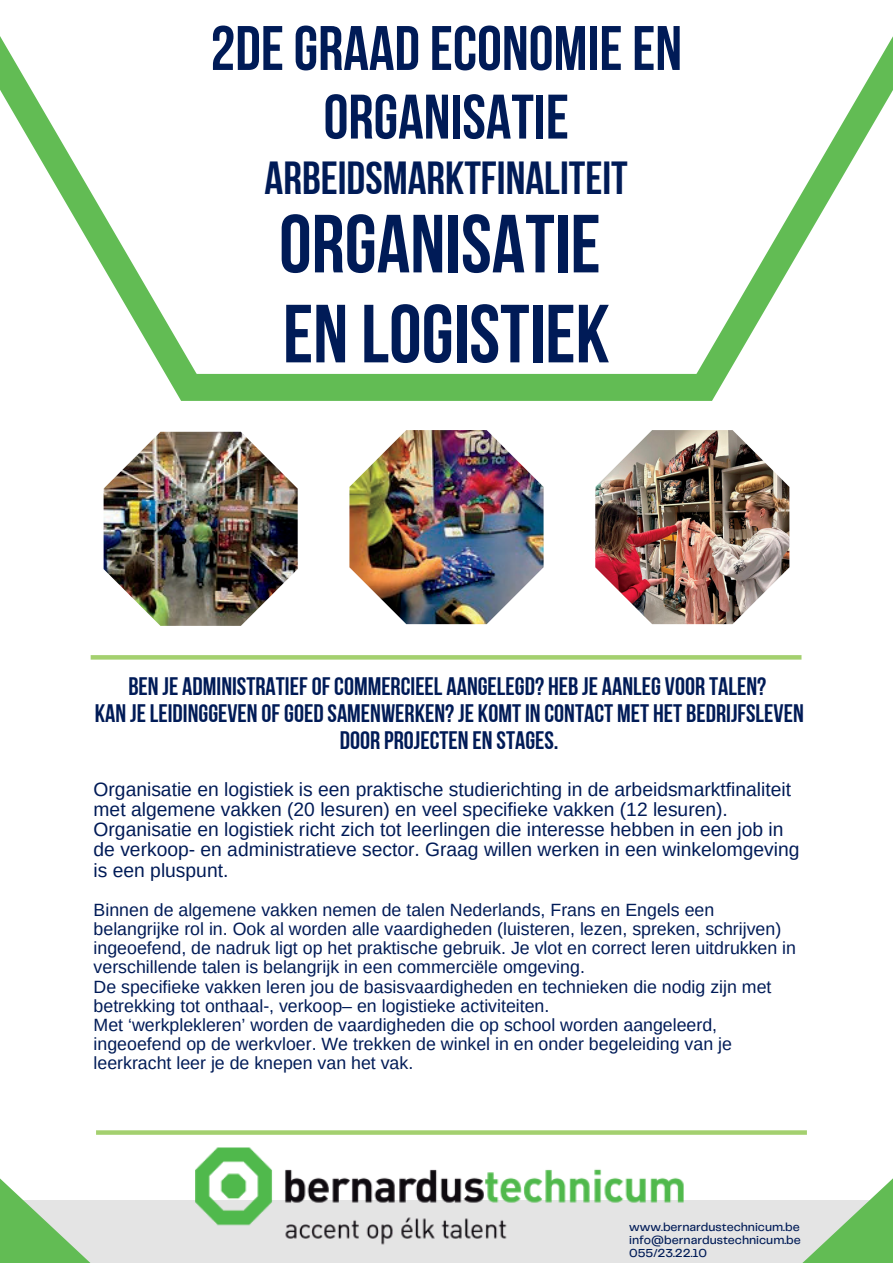
<style>
.page{position:relative;width:893px;height:1264px;background:#fff}
.page>*{position:absolute;margin:0;border:0;box-sizing:border-box;transform-origin:0 0}
.t1{font:82.2px/89.8px "Bebas Neue Cyrillic";color:#001b57}
.t2{font:62.7px/68.6px "Bebas Neue Cyrillic";color:#001b57;text-align:center}
.t3{font:46.2px "Bebas Neue Cyrillic";color:#001b57}
.t4{font:25.2px/27px "Bebas Neue Cyrillic";color:#001b57;text-align:center}
.t5{font:19.2px/20.2px "Arimo";color:#001b57}
.t6{font:17.7px/19px "Arimo";color:#001b57}
.t7{font:500 12px/13px "Telegraf";color:#001b57;text-align:justify}
</style>
<div class="page">
<svg style="left:0;top:36px;width:892px;height:365px"></svg>
<svg style="left:91px;top:655px;width:710px;height:4px;fill:#a4d06f"></svg>
<svg style="left:200px;top:1130px;width:493px;height:4px;fill:#a4d06f"></svg>
<div style="left:0;top:1199px;width:892px;height:63px;background:#e4e4e4"></div>
<svg style="left:0;top:1130px;width:200px;height:132px"></svg>
<svg style="left:693px;top:1130px;width:199px;height:132px"></svg>
<img style="left:104px;top:432px;width:194px;height:194px">
<img style="left:349px;top:430px;width:194px;height:194px">
<img style="left:595px;top:430px;width:194px;height:194px">
<img style="left:195px;top:1143px;width:502px;height:106px">
<h2 class="t2" style="left:210px;top:20px;width:473px">2DEGRAAD ECONOMIEEN<br>ORGANISATIE</h2>
<h3 class="t3" style="left:264px;top:159px;width:365px">ARBEIDSMARKTFINALITEIT</h3>
<h1 class="t1" style="left:279px;top:207px;width:332px">ORGANISATIE<br>EN LOGISTIEK</h1>
<h3 class="t4" style="left:95px;top:674px;width:710px">BEN JE ADMINISTRATIEFOFCOMMERCIEEL AANGELEGD? HEB JE AANLEG VOOR TALEN?<br>KAN JELEIDINGGEVEN OFGOED SAMENWERKEN?JE KOMTIN CONTACT MET HET BEDRIJFSLEVEN<br>DOOR PROJECTEN EN STAGES.</h3>
<p class="t5" style="left:94px;top:779px;width:707px">Organisatie en logistiek is een praktische studierichting in de arbeidsmarktfinaliteit met algemene vakken (20 lesuren) en veel specifieke vakken (12 lesuren).<br>Organisatie en logistiek richt zich tot leerlingen die interesse hebben in een job in de verkoop- en administratieve sector. Graag willen werken in een winkelomgeving is een pluspunt.</p>
<p class="t6" style="left:94px;top:900px;width:704px">Binnen de algemene vakken nemen de talen Nederlands, Frans en Engels een belangrijke rol in. Ook al worden alle vaardigheden (luisteren, lezen, spreken, schrijven) ingeoefend, de nadruk ligt op het praktische gebruik. Je vlot en correct leren uitdrukken in verschillende talen is belangrijk in een commerciële omgeving.<br>De specifieke vakken leren jou de basisvaardigheden en technieken die nodig zijn met betrekking tot onthaal-, verkoop– en logistieke activiteiten.<br>Met ‘werkplekleren’ worden de vaardigheden die op school worden aangeleerd, ingeoefend op de werkvloer. We trekken de winkel in en onder begeleiding van je leerkracht leer je de knepen van het vak.</p>
<p class="t7" style="left:629px;top:1220px;width:173px">www.bernardustechnicum.be info@bernardustechnicum.be 055/23.22.10</p>
</div>
